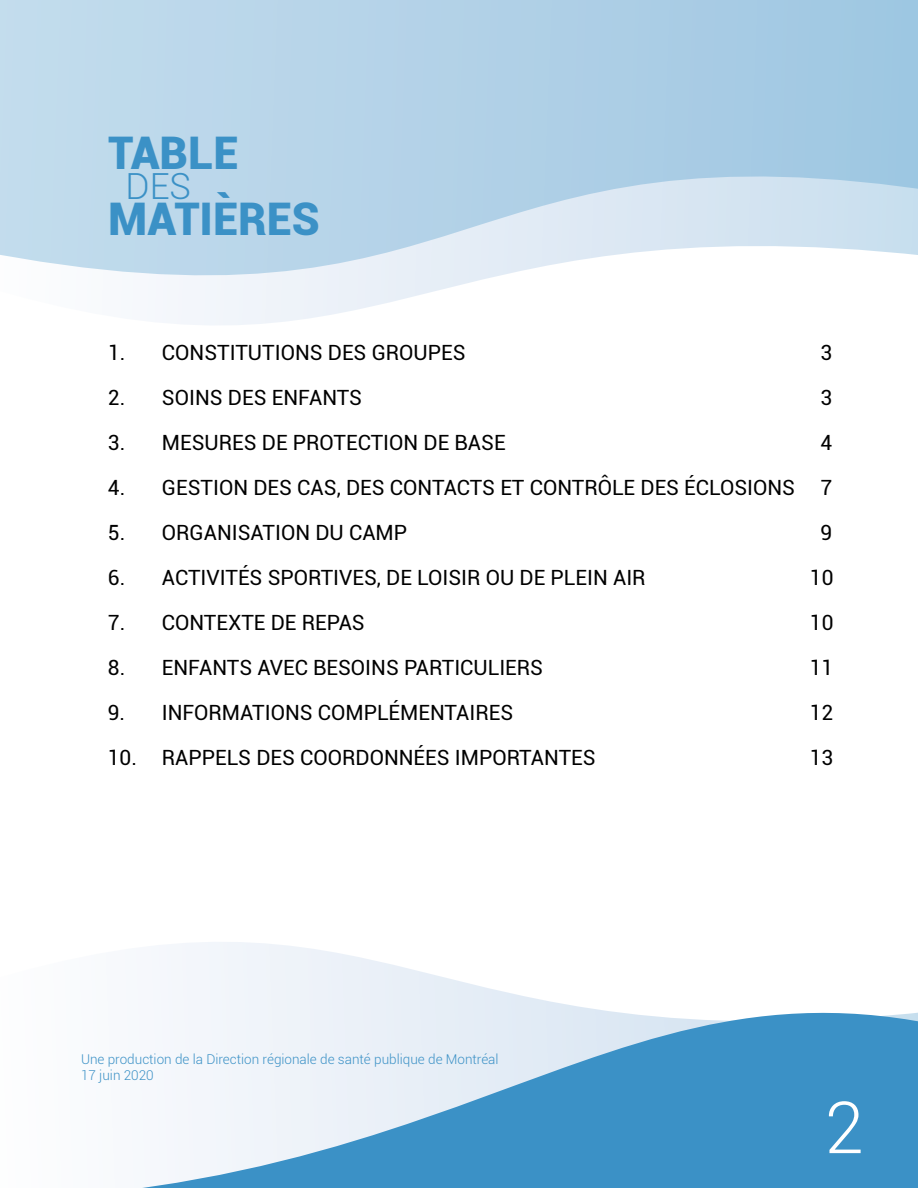
<style>
.page{position:relative;width:918px;height:1188px;background:#fff}
.page>*{position:absolute;margin:0;border:0;box-sizing:border-box;transform-origin:0 0}
.t1{font:300 72px "Roboto";color:#fff}
.t2{font:900 45px "Roboto";color:#3b91c6}
.t3{font:300 36px "Roboto";color:#3b91c6}
.t4{font:21px "Roboto";color:#000}
.t5{font:300 13.5px/16.2px "Roboto";color:#3b91c6}
</style>
<div class="page">
<svg style="left:162px;top:277px;width:330px;height:48px"></svg>
<svg style="left:0;top:0;width:918px;height:277px;background:#bbd7ea"></svg>
<svg style="left:142px;top:942px;width:776px;height:246px"></svg>
<h2 class="t2" style="left:108px;top:121px;width:132px">TABLE</h2>
<h3 class="t3" style="left:125px;top:161px;width:67px">DES</h3>
<h2 class="t2" style="left:108px;top:187px;width:213px">MATIÈRES</h2>
<p class="t4" style="left:108px;top:338px;width:359px">1. CONSTITUTIONS DES GROUPES</p>
<p class="t4" style="left:820px;top:338px;width:13px">3</p>
<p class="t4" style="left:108px;top:383px;width:256px">2. SOINS DES ENFANTS</p>
<p class="t4" style="left:820px;top:383px;width:13px">3</p>
<p class="t4" style="left:108px;top:428px;width:399px">3. MESURES DE PROTECTION DE BASE</p>
<p class="t4" style="left:820px;top:428px;width:13px">4</p>
<p class="t4" style="left:108px;top:473px;width:726px">4. GESTION DES CAS, DES CONTACTS ET CONTRÔLE DES ÉCLOSIONS 7</p>
<p class="t4" style="left:108px;top:518px;width:301px">5. ORGANISATION DU CAMP</p>
<p class="t4" style="left:820px;top:518px;width:13px">9</p>
<p class="t4" style="left:108px;top:563px;width:539px">6. ACTIVITÉS SPORTIVES, DE LOISIR OU DE PLEIN AIR</p>
<p class="t4" style="left:810px;top:563px;width:25px">10</p>
<p class="t4" style="left:108px;top:608px;width:258px">7. CONTEXTE DE REPAS</p>
<p class="t4" style="left:810px;top:608px;width:25px">10</p>
<p class="t4" style="left:108px;top:653px;width:437px">8. ENFANTS AVEC BESOINS PARTICULIERS</p>
<p class="t4" style="left:810px;top:653px;width:25px">11</p>
<p class="t4" style="left:108px;top:698px;width:407px">9. INFORMATIONS COMPLÉMENTAIRES</p>
<p class="t4" style="left:810px;top:698px;width:25px">12</p>
<p class="t4" style="left:108px;top:743px;width:489px">10. RAPPELS DES COORDONNÉES IMPORTANTES</p>
<p class="t4" style="left:810px;top:743px;width:25px">13</p>
<p class="t5" style="left:81px;top:1050px;width:419px">Une production de la Direction régionale de santé publique de Montréal<br>17 juin 2020</p>
<h1 class="t1" style="left:824px;top:1078px;width:41px">2</h1>
</div>
